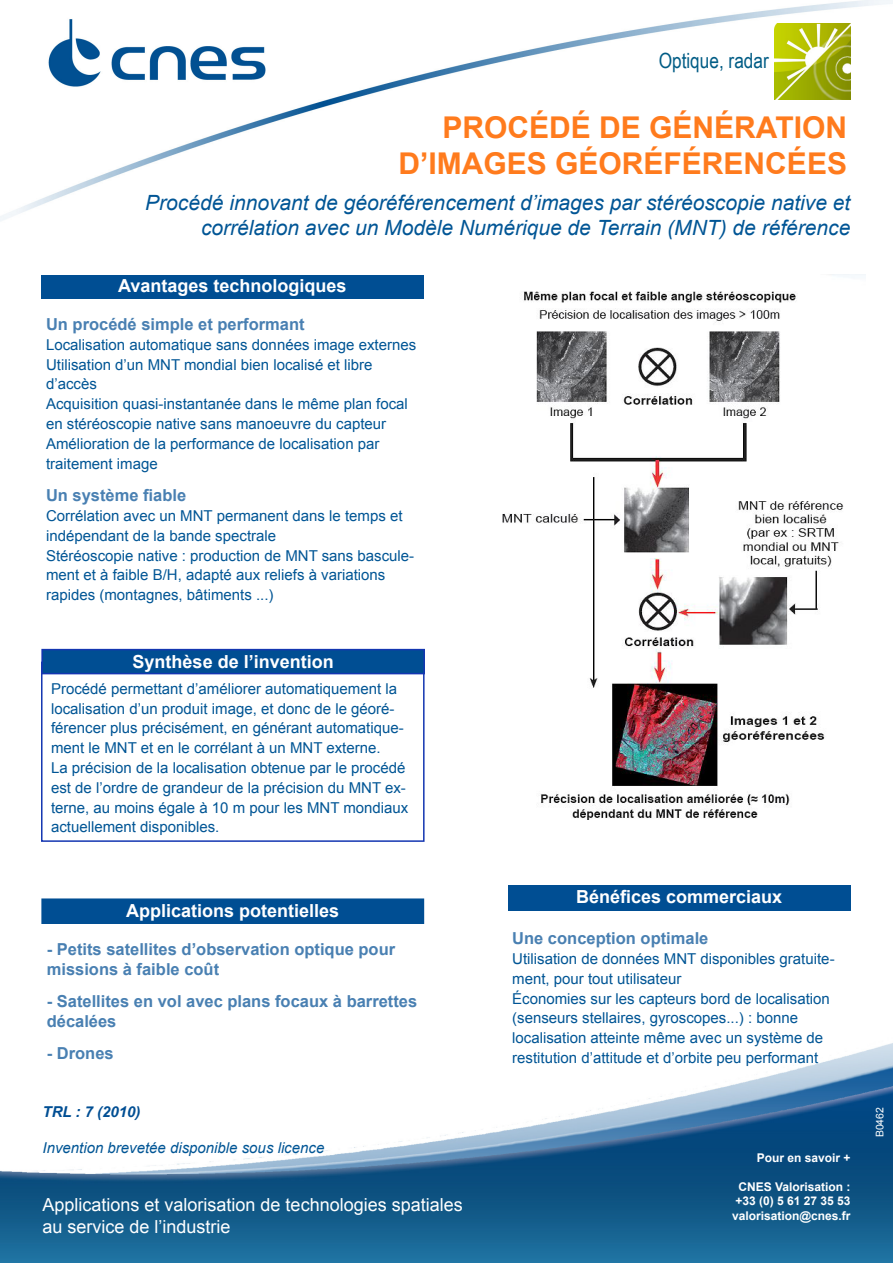
<style>
.page{position:relative;width:893px;height:1263px;background:#fff}
.page>*{position:absolute;margin:0;border:0;box-sizing:border-box;transform-origin:0 0}
.t1{font:700 30px/36px "Arial";color:#ff7b1d;text-align:right}
.t2{font:italic 21px/25.2px "Arial";color:#005595;text-align:right}
.t3{font:21px "Arial Narrow";color:#005c85}
.t4{font:700 18px "Arial";color:#fff}
.t5{font:18px "Arial";color:#fff}
.Inters{font:700 16.5px/19.8px "Arial";color:#4980b2}
.Texte{font:15px/19.8px "Arial";color:#005595}
.Texte-2{font:italic 15px "Arial";color:#005595}
.t6{font:italic 700 15px "Arial";color:#004e93}
.t7{font:700 12px "Arial";color:#fff}
.t8{font:10.5px "Arial";color:#fff}
</style>
<div class="page">
<img style="left:0;top:0;width:893px;height:1263px">
<div style="left:41px;top:662px;width:384px;height:180px;border:2px solid #1436b1"></div>
<div style="left:42px;top:650px;width:382px;height:24px;background:#004e93"></div>
<div style="left:41px;top:649px;width:384px;height:25px;border:2px solid #1436b1"></div>
<div style="left:41px;top:275px;width:383px;height:23px;background:#004e93"></div>
<div style="left:508px;top:886px;width:342px;height:25px;background:#004e93"></div>
<img style="left:774px;top:23px;width:76px;height:77px">
<div style="left:42px;top:899px;width:381px;height:24px;background:#004e93"></div>
<div style="left:41px;top:898px;width:383px;height:26px;border:2px solid #004e93"></div>
<img style="left:41px;top:1094px;width:282px;height:11px">
<img style="left:502px;top:275px;width:363px;height:545px">
<p class="t3" style="left:659px;top:45px;width:112px">Optique, radar</p>
<p class="t1" style="left:399px;top:110px;width:450px">PROCÉDÉ DE GÉNÉRATION<br>D’IMAGES GÉORÉFÉRENCÉES</p>
<p class="t2" style="left:145px;top:190px;width:707px">Procédé innovant de géoréférencement d’images par stéréoscopie native et corrélation avec un Modèle Numérique de Terrain (MNT) de référence</p>
<p class="t4" style="left:118px;top:274px;width:230px">Avantages technologiques</p>
<p class="Inters" style="left:46px;top:315px;width:260px">Un procédé simple et performant</p>
<p class="Texte" style="left:46px;top:335px;width:372px">Localisation automatique sans données image externes</p>
<p class="Texte" style="left:46px;top:355px;width:328px">Utilisation d’un MNT mondial bien localisé et libre d’accès</p>
<p class="Texte" style="left:46px;top:394px;width:363px">Acquisition quasi-instantanée dans le même plan focal en stéréoscopie native sans manoeuvre du capteur</p>
<p class="Texte" style="left:46px;top:434px;width:335px">Amélioration de la performance de localisation par traitement image</p>
<p class="Inters" style="left:46px;top:486px;width:142px">Un système fiable</p>
<p class="Texte" style="left:46px;top:506px;width:358px">Corrélation avec un MNT permanent dans le temps et indépendant de la bande spectrale</p>
<p class="Texte" style="left:46px;top:546px;width:370px">Stéréoscopie native : production de MNT sans bascule&shy;ment et à faible B/H, adapté aux reliefs à variations</p>
<p class="Texte" style="left:46px;top:585px;width:229px">rapides (montagnes, bâtiments ...)</p>
<p class="t4" style="left:133px;top:649px;width:203px">Synthèse de l’invention</p>
<p class="Texte" style="left:51px;top:679px;width:354px">Procédé permettant d’améliorer automatiquement la localisation d’un produit image, et donc de le géoré&shy;férencer plus précisément, en générant automatique&shy;ment le MNT et en le corrélant à un MNT externe.</p>
<p class="Texte" style="left:51px;top:758px;width:359px">La précision de la localisation obtenue par le procédé est de l’ordre de grandeur de la précision du MNT ex&shy;terne, au moins égale à 10 m pour les MNT mondiaux actuellement disponibles.</p>
<p class="t4" style="left:126px;top:899px;width:215px">Applications potentielles</p>
<p class="Inters" style="left:47px;top:939px;width:350px">- Petits satellites d’observation optique pour missions à faible coût</p>
<p class="Inters" style="left:47px;top:992px;width:372px">- Satellites en vol avec plans focaux à barrettes décalées</p>
<p class="Inters" style="left:47px;top:1044px;width:68px">- Drones</p>
<p class="t6" style="left:43px;top:1102px;width:100px">TRL : 7 (2010)</p>
<p class="Texte-2" style="left:43px;top:1138px;width:283px">Invention brevetée disponible sous licence</p>
<p class="t5" style="left:43px;top:1193px;width:422px">Applications et valorisation de technologies spatiales</p>
<p class="t5" style="left:43px;top:1215px;width:190px">au service de l’industrie</p>
<p class="t4" style="left:576px;top:885px;width:208px">Bénéfices commerciaux</p>
<p class="Inters" style="left:512px;top:929px;width:198px">Une conception optimale</p>
<p class="Texte" style="left:512px;top:949px;width:324px">Utilisation de données MNT disponibles gratuite&shy;ment, pour tout utilisateur</p>
<p class="Texte" style="left:512px;top:988px;width:319px">Économies sur les capteurs bord de localisation (senseurs stellaires, gyroscopes...) : bonne localisation atteinte même avec un système de restitution d’attitude et d’orbite peu performant</p>
<p class="t7" style="left:757px;top:1150px;width:95px">Pour en savoir +</p>
<p class="t7" style="left:738px;top:1179px;width:114px">CNES Valorisation :</p>
<p class="t7" style="left:735px;top:1193px;width:117px">+33 (0) 5 61 27 35 53</p>
<p class="t7" style="left:732px;top:1208px;width:120px">valorisation@cnes.fr</p>
<p class="t8" style="left:873px;top:1137px;width:32px;rotate:-90deg">B0462</p>
</div>
